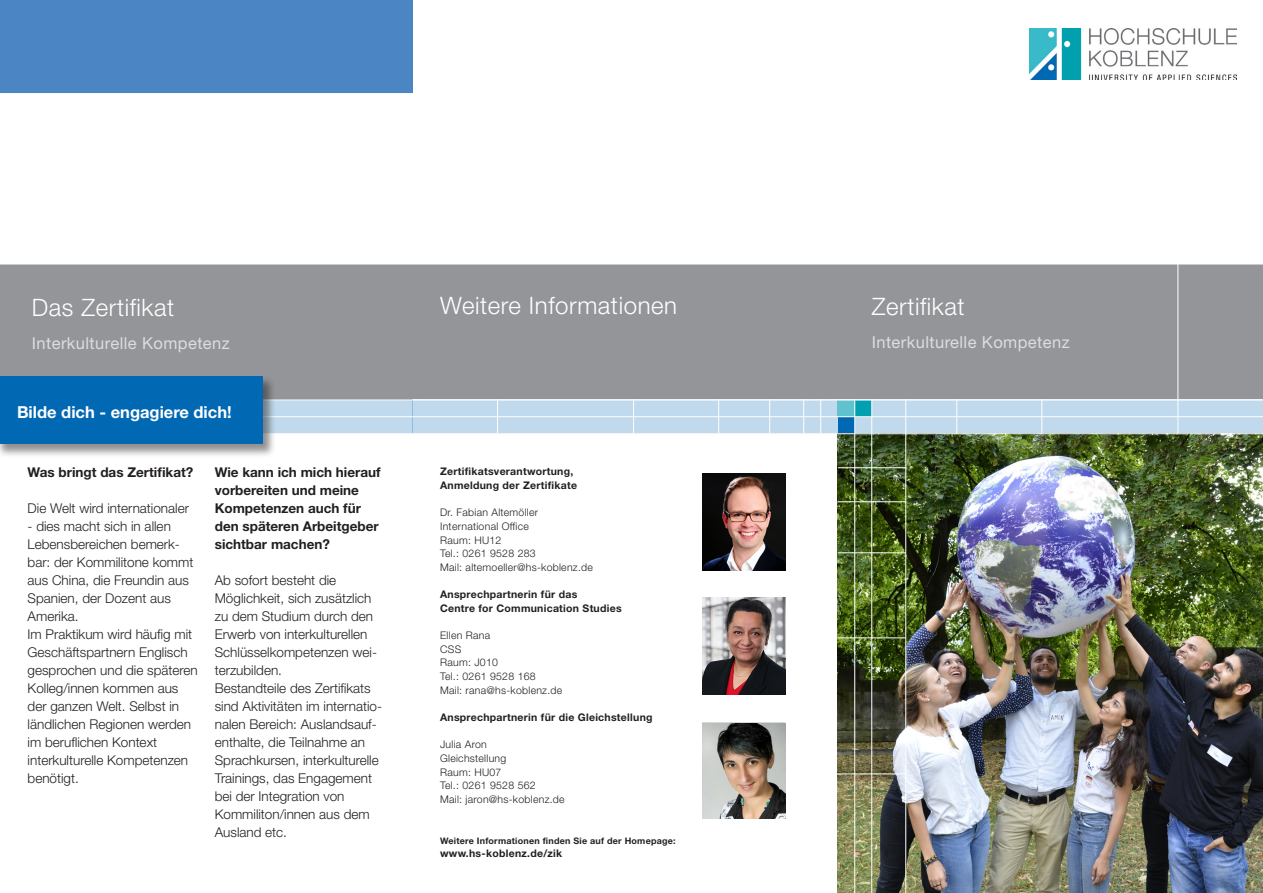
<style>
.page{position:relative;width:1263px;height:893px;background:#fff}
.page>*{position:absolute;margin:0;border:0;box-sizing:border-box;transform-origin:0 0}
.t1{font:300 24px "Helvetica Neue LT Std";letter-spacing:.025em;color:#fff}
.t2{font:16.5px "Helvetica Neue LT Std";letter-spacing:.025em;color:#dcdddf}
.t3{font:700 16.5px "Helvetica Neue LT Std";color:#fff}
.t4{font:300 13.5px/18px "Helvetica Neue LT Std";color:#231f20}
.t5{font:700 13.5px/18px "Helvetica Neue LT Std";color:#231f20}
.t6{font:300 10.5px "Helvetica Neue LT Std";letter-spacing:.025em;color:#231f20}
.t7{font:700 10.5px "Helvetica Neue LT Std";letter-spacing:.025em;color:#231f20}
.t8{font:700 9px "Helvetica Neue LT Std";letter-spacing:.025em;color:#231f20}
</style>
<div class="page">
<div style="left:412px;top:264px;width:851px;height:136px;background:#939598"></div>
<div style="left:412px;top:400px;width:851px;height:34px;background:#c0d9ec"></div>
<div style="left:0;top:0;width:412px;height:94px;background:#4c85c3"></div>
<div style="left:0;top:264px;width:417px;height:135px;background:#939598"></div>
<div style="left:0;top:399px;width:412px;height:34px;background:linear-gradient(to bottom,#c1d9ec,#c1daec)"></div>
<div style="left:855px;top:400px;width:17px;height:17px;background:#00a0b0"></div>
<div style="left:838px;top:400px;width:17px;height:17px;background:#60c2cd"></div>
<div style="left:838px;top:417px;width:17px;height:17px;background:#0168b3"></div>
<img style="left:838px;top:434px;width:425px;height:459px">
<img style="left:1029px;top:29px;width:207px;height:51px">
<img style="left:702px;top:723px;width:83px;height:96px">
<img style="left:702px;top:598px;width:83px;height:97px">
<img style="left:702px;top:474px;width:83px;height:96px">
<hr style="left:0;top:93px;width:434px;height:1px;background:#fff">
<hr style="left:854px;top:400px;width:1px;height:493px;background:#fff">
<hr style="left:871px;top:400px;width:1px;height:493px;background:#fff">
<hr style="left:905px;top:400px;width:1px;height:493px;background:#fff">
<hr style="left:956px;top:400px;width:1px;height:34px;background:#fff">
<hr style="left:1041px;top:400px;width:1px;height:34px;background:#fff">
<hr style="left:1177px;top:264px;width:1px;height:170px;background:#fff">
<hr style="left:258px;top:416px;width:1005px;height:1px;background:#fff">
<hr style="left:0;top:433px;width:1263px;height:1px;background:#fff">
<hr style="left:838px;top:552px;width:68px;height:1px;background:#fff">
<hr style="left:838px;top:637px;width:68px;height:1px;background:#fff">
<hr style="left:831px;top:773px;width:75px;height:1px;background:#fff">
<hr style="left:820px;top:400px;width:1px;height:34px;background:#fff">
<hr style="left:803px;top:400px;width:1px;height:34px;background:#fff">
<hr style="left:769px;top:400px;width:1px;height:34px;background:#fff">
<hr style="left:718px;top:400px;width:1px;height:34px;background:#fff">
<hr style="left:633px;top:400px;width:1px;height:34px;background:#fff">
<hr style="left:497px;top:400px;width:1px;height:34px;background:#fff">
<hr style="left:838px;top:467px;width:68px;height:1px;background:#fff">
<hr style="left:838px;top:501px;width:68px;height:1px;background:#fff">
<hr style="left:0;top:399px;width:1263px;height:1px;background:#fff">
<hr style="left:0;top:264px;width:1263px;height:1px;background:#fff">
<div style="left:0;top:375px;width:277px;height:83px;background:#231f20;opacity:.5"></div>
<div style="left:0;top:376px;width:263px;height:68px;background:#0168b3"></div>
<p class="t1" style="left:32px;top:292px;width:144px">Das Zertifikat</p>
<p class="t1" style="left:440px;top:291px;width:238px">Weitere Informationen</p>
<p class="t2" style="left:32px;top:333px;width:199px">Interkulturelle Kompetenz</p>
<p class="t3" style="left:17px;top:402px;width:216px">Bilde dich - engagiere dich!</p>
<p class="t5" style="left:28px;top:463px;width:167px">Was bringt das Zertifikat?</p>
<p class="t4" style="left:28px;top:499px;width:163px">Die Welt wird internationaler</p>
<p class="t4" style="left:28px;top:517px;width:167px">- dies macht sich in allen<br>Lebensbereichen bemerk&shy;bar: der Kommilitone kommt aus China, die Freundin aus<br>Spanien, der Dozent aus<br>Amerika.</p>
<p class="t4" style="left:28px;top:625px;width:172px">Im Praktikum wird häufig mit<br>Geschäftspartnern Englisch gesprochen und die späteren<br>Kolleg/innen kommen aus der ganzen Welt. Selbst in ländlichen Regionen werden im beruflichen Kontext interkulturelle Kompetenzen benötigt.</p>
<p class="t5" style="left:215px;top:463px;width:167px">Wie kann ich mich hierauf vorbereiten und meine<br>Kompetenzen auch für den späteren Arbeitgeber sichtbar machen?</p>
<p class="t4" style="left:215px;top:571px;width:164px">Ab sofort besteht die<br>Möglichkeit, sich zusätzlich zu dem Studium durch den<br>Erwerb von interkulturellen<br>Schlüsselkompetenzen wei&shy;terzubilden.</p>
<p class="t4" style="left:215px;top:679px;width:169px">Bestandteile des Zertifikats sind Aktivitäten im internatio&shy;nalen Bereich: Auslandsauf&shy;enthalte, die Teilnahme an<br>Sprachkursen, interkulturelle<br>Trainings, das Engagement bei der Integration von<br>Kommiliton/innen aus dem<br>Ausland etc.</p>
<p class="t7" style="left:440px;top:465px;width:135px">Zertifikatsverantwortung,</p>
<p class="t7" style="left:440px;top:479px;width:138px">Anmeldung der Zertifikate</p>
<p class="t6" style="left:440px;top:506px;width:100px">Dr. Fabian Altemöller</p>
<p class="t6" style="left:440px;top:520px;width:90px">International Office</p>
<p class="t6" style="left:440px;top:533px;width:63px">Raum: HU12</p>
<p class="t6" style="left:440px;top:547px;width:97px">Tel.: 0261 9528 283</p>
<p class="t6" style="left:440px;top:561px;width:154px">Mail: altemoeller@hs-koblenz.de</p>
<p class="t7" style="left:440px;top:588px;width:139px">Ansprechpartnerin für das</p>
<p class="t7" style="left:440px;top:601px;width:183px">Centre for Communication Studies</p>
<p class="t6" style="left:440px;top:629px;width:52px">Ellen Rana</p>
<p class="t6" style="left:440px;top:643px;width:23px">CSS</p>
<p class="t6" style="left:440px;top:656px;width:59px">Raum: J010</p>
<p class="t6" style="left:440px;top:670px;width:97px">Tel.: 0261 9528 168</p>
<p class="t6" style="left:440px;top:683px;width:124px">Mail: rana@hs-koblenz.de</p>
<p class="t7" style="left:440px;top:711px;width:214px">Ansprechpartnerin für die Gleichstellung</p>
<p class="t6" style="left:440px;top:738px;width:48px">Julia Aron</p>
<p class="t6" style="left:440px;top:752px;width:68px">Gleichstellung</p>
<p class="t6" style="left:440px;top:765px;width:63px">Raum: HU07</p>
<p class="t6" style="left:440px;top:779px;width:97px">Tel.: 0261 9528 562</p>
<p class="t6" style="left:440px;top:793px;width:126px">Mail: jaron@hs-koblenz.de</p>
<p class="t8" style="left:440px;top:835px;width:237px">Weitere Informationen finden Sie auf der Homepage:</p>
<p class="t7" style="left:440px;top:847px;width:124px">www.hs-koblenz.de/zik</p>
<p class="t1" style="left:872px;top:292px;width:94px">Zertifikat</p>
<p class="t2" style="left:872px;top:333px;width:199px">Interkulturelle Kompetenz</p>
</div>
